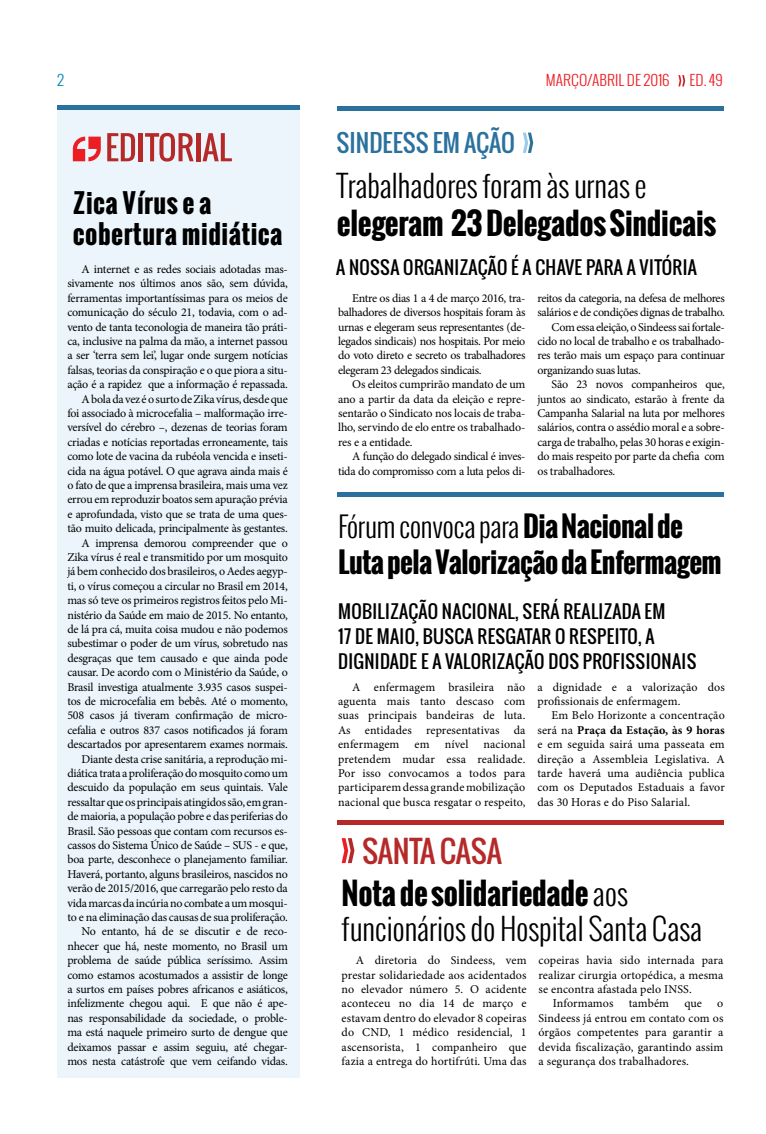
<style>
.page{position:relative;width:766px;height:1134px;background:#fff}
.page>*{position:absolute;margin:0;border:0;box-sizing:border-box;transform-origin:0 0}
.t1{font:700 30px/41.9px "Oswald";letter-spacing:-.015em;color:#000}
.t2{font:300 30px "Oswald";letter-spacing:-.01em;color:#000}
.t3{font:700 28px/36px "Oswald";letter-spacing:-.02em;color:#000}
.t4{font:700 26px/31px "Oswald";letter-spacing:.02em;color:#000}
.t5{font:24px "Oswald";color:#2b719e}
.t6{font:18px/25px "Oswald";letter-spacing:.02em;color:#000}
.t7{font:300 14.4px "Oswald";color:#ed1d24;scale:1.06 1}
.t8{font:300 14.4px "Oswald";color:#0085b3;scale:1.06 1}
.t9{font:12px/14.4px "Minion Pro";letter-spacing:-.02em;color:#000;text-align:justify}
.t10{font:12px/14.4px "Minion Pro";letter-spacing:.01em;color:#000}
.t11{font:12px "Minion Pro";letter-spacing:.005em;color:#000}
.s1{font-weight:300}
.s2{font-weight:700}
.s3{font-weight:400;color:#b52a29}
</style>
<div class="page">
<div style="left:57px;top:109px;width:242px;height:968px;background:#ebf5fb"></div>
<hr style="left:337px;top:106px;width:386px;height:4px;background:#2b719e">
<div style="left:337px;top:492px;width:386px;height:5px;background:#2b719e"></div>
<svg style="left:678px;top:75px;width:7px;height:11px"></svg>
<div style="left:57px;top:105px;width:242px;height:5px;background:#2b719e"></div>
<svg style="left:523px;top:133px;width:10px;height:20px"></svg>
<svg style="left:107px;top:133px;width:28px;height:28px"></svg>
<hr style="left:139px;top:133px;width:4px;height:28px;background:#b52a29">
<svg style="left:145px;top:133px;width:48px;height:29px"></svg>
<hr style="left:196px;top:133px;width:4px;height:28px;background:#b52a29">
<svg style="left:202px;top:133px;width:30px;height:28px"></svg>
<svg style="left:73px;top:137px;width:28px;height:24px"></svg>
<div style="left:337px;top:820px;width:386px;height:5px;background:#b52a29"></div>
<svg style="left:341px;top:838px;width:13px;height:25px"></svg>
<p class="t8" style="left:57px;top:71px;width:8px">2</p>
<p class="t7" style="left:546px;top:71px;width:118px">Março/abril de 2016</p>
<p class="t7" style="left:689px;top:71px;width:33px">ed. 49</p>
<h3 class="t4" style="left:73px;top:187px;width:211px">Zica Vírus e a cobertura midiática</h3>
<p class="t9" style="left:67px;top:262px;width:222px;text-align:right">A internet e as redes sociais adotadas mas&shy;sivamente nos últimos anos são, sem dúvida, ferramentas importantíssimas para os meios de comunicação do século 21, todavia, com o ad&shy;vento de tanta teconologia de maneira tão práti&shy;ca, inclusive na palma da mão, a internet passou a ser ‘terra sem lei’, lugar onde surgem notícias falsas, teorias da conspiração e o que piora a situ&shy;ação é a rapidez que a informação é repassada.<br>A bola da vez é o surto de Zika vírus, desde que foi associado à microcefalia – malformação irre&shy;versível do cérebro –, dezenas de teorias foram criadas e notícias reportadas erroneamente, tais como lote de vacina da rubéola vencida e inseti&shy;cida na água potável. O que agrava ainda mais é o fato de que a imprensa brasileira, mais uma vez errou em reproduzir boatos sem apuração prévia e aprofundada, visto que se trata de uma ques&shy;tão muito delicada, principalmente às gestantes.<br>A imprensa demorou compreender que o Zika vírus é real e transmitido por um mosquito já bem conhecido dos brasileiros, o Aedes aegyp&shy;ti, o vírus começou a circular no Brasil em 2014, mas só teve os primeiros registros feitos pelo Mi&shy;nistério da Saúde em maio de 2015. No entanto, de lá pra cá, muita coisa mudou e não podemos subestimar o poder de um vírus, sobretudo nas desgraças que tem causado e que ainda pode causar. De acordo com o Ministério da Saúde, o Brasil investiga atualmente 3.935 casos suspei&shy;tos de microcefalia em bebês. Até o momento, 508 casos já tiveram confirmação de micro&shy;cefalia e outros 837 casos notificados já foram descartados por apresentarem exames normais.<br>Diante desta crise sanitária, a reprodução mi&shy;diática trata a proliferação do mosquito como um descuido da população em seus quintais. Vale ressaltar que os principais atingidos são, em gran&shy;de maioria, a população pobre e das periferias do Brasil. São pessoas que contam com recursos es&shy;cassos do Sistema Único de Saúde – SUS - e que, boa parte, desconhece o planejamento familiar.<br>Haverá, portanto, alguns brasileiros, nascidos no verão de 2015/2016, que carregarão pelo resto da vida marcas da incúria no combate a um mosqui&shy;to e na eliminação das causas de sua proliferação.<br>No entanto, há de se discutir e de reco&shy;nhecer que há, neste momento, no Brasil um problema de saúde pública seríssimo. Assim como estamos acostumados a assistir de longe a surtos em países pobres africanos e asiáticos, infelizmente chegou aqui. E que não é ape&shy;nas responsabilidade da sociedade, o proble&shy;ma está naquele primeiro surto de dengue que deixamos passar e assim seguiu, até chegar&shy;mos nesta catástrofe que vem ceifando vidas.</p>
<h3 class="t5" style="left:336px;top:125px;width:180px">SINDEESS EM AÇÃO</h3>
<h1 class="t2" style="left:337px;top:165px;width:311px">Trabalhadores foram às urnas e</h1>
<h1 class="t1" style="left:337px;top:202px;width:381px">elegeram 23 Delegados Sindicais</h1>
<h3 class="t6" style="left:336px;top:255px;width:362px">A NOSSA ORGANIZAÇÃO É A CHAVE PARA A VITÓRIA</h3>
<p class="t9" style="left:338px;top:291px;width:189px;text-indent:14px">Entre os dias 1 a 4 de março 2016, tra&shy;balhadores de diversos hospitais foram às urnas e elegeram seus representantes (de&shy;legados sindicais) nos hospitais. Por meio do voto direto e secreto os trabalhadores elegeram 23 delegados sindicais.</p>
<p class="t9" style="left:338px;top:377px;width:189px;text-indent:14px">Os eleitos cumprirão mandato de um ano a partir da data da eleição e repre&shy;sentarão o Sindicato nos locais de traba&shy;lho, servindo de elo entre os trabalhado&shy;res e a entidade.</p>
<p class="t9" style="left:338px;top:449px;width:189px;text-align:right">A função do delegado sindical é inves&shy;tida do compromisso com a luta pelos di-</p>
<p class="t9" style="left:537px;top:291px;width:189px">reitos da categoria, na defesa de melhores</p>
<p class="t9" style="left:537px;top:305px;width:189px">salários e de condições dignas de trabalho.</p>
<p class="t9" style="left:551px;top:320px;width:175px">Com essa eleição, o Sindeess sai fortale-</p>
<p class="t9" style="left:537px;top:334px;width:189px">cido no local de trabalho e os trabalhado-</p>
<p class="t9" style="left:537px;top:348px;width:189px">res terão mais um espaço para continuar</p>
<p class="t9" style="left:537px;top:363px;width:105px">organizando suas lutas.</p>
<p class="t9" style="left:551px;top:377px;width:175px">São 23 novos companheiros que,</p>
<p class="t9" style="left:537px;top:392px;width:189px">juntos ao sindicato, estarão à frente da</p>
<p class="t9" style="left:537px;top:406px;width:189px">Campanha Salarial na luta por melhores</p>
<p class="t9" style="left:537px;top:420px;width:189px">salários, contra o assédio moral e a sobre-</p>
<p class="t9" style="left:537px;top:435px;width:189px">carga de trabalho, pelas 30 horas e exigin-</p>
<p class="t9" style="left:537px;top:449px;width:189px">do mais respeito por parte da chefia com</p>
<p class="t9" style="left:537px;top:464px;width:79px">os trabalhadores.</p>
<h2 class="t3" style="left:338px;top:508px;width:385px"><span class="s1">Fórum convoca para</span> Dia Nacional de<br>Luta pela Valorização da Enfermagem</h2>
<h3 class="t6" style="left:338px;top:599px;width:359px">MOBILIZAÇÃO NACIONAL, SERÁ REALIZADA EM<br>17 DE MAIO, BUSCA RESGATAR O RESPEITO, A<br>DIGNIDADE E A VALORIZAÇÃO DOS PROFISSIONAIS</h3>
<p class="t9" style="left:338px;top:680px;width:189px;text-indent:14px">A enfermagem brasileira não aguenta mais tanto descaso com suas principais bandeiras de luta.<br>As entidades representativas da enfermagem</p>
<p class="t9" style="left:338px;top:737px;width:189px;text-indent:145px">nacional pretendem mudar essa realidade.<br>Por isso convocamos a todos para participarem dessa grande mobilização nacional que busca resgatar o respeito,</p>
<p class="t9" style="left:414px;top:737px;width:17px">em</p>
<p class="t9" style="left:444px;top:737px;width:25px">nível</p>
<p class="t10" style="left:537px;top:680px;width:189px">a dignidade e a valorização dos profissionais de enfermagem.</p>
<p class="t9" style="left:537px;top:708px;width:189px;text-indent:14px">Em Belo Horizonte a concentração será na <span class="s2">Praça da Estação, às 9 horas </span>e em seguida sairá uma passeata em direção a Assembleia Legislativa. A tarde haverá uma audiência publica com os Deputados Estaduais a favor das 30 Horas e do Piso Salarial.</p>
<h1 class="t1" style="left:341px;top:830px;width:288px;text-indent:20px"><span class="s3">SANTA CASA<br></span>Nota de solidariedade <span class="s1">aos</span></h1>
<h1 class="t2" style="left:341px;top:908px;width:362px">funcionários do Hospital Santa Casa</h1>
<p class="t9" style="left:341px;top:953px;width:186px;text-indent:14px">A diretoria do Sindeess, vem prestar solidariedade aos acidentados no elevador número 5. O acidente aconteceu no dia 14 de março e estavam dentro do elevador 8 copeiras do CND, 1 médico residencial, 1 ascensorista, 1 companheiro que fazia a entrega do hortifrúti. Uma das</p>
<p class="t10" style="left:538px;top:953px;width:186px">copeiras havia sido internada para</p>
<p class="t10" style="left:538px;top:968px;width:186px">realizar cirurgia ortopédica, a mesma</p>
<p class="t10" style="left:538px;top:982px;width:155px">se encontra afastada pelo INSS.</p>
<p class="t11" style="left:552px;top:995px;width:62px">Informamos</p>
<p class="t9" style="left:628px;top:996px;width:42px">também</p>
<p class="t9" style="left:684px;top:996px;width:19px">que</p>
<p class="t9" style="left:538px;top:996px;width:186px;text-indent:179px">o Sindeess já entrou em contato com os órgãos competentes para garantir a devida fiscalização, garantindo assim a segurança dos trabalhadores.</p>
</div>
